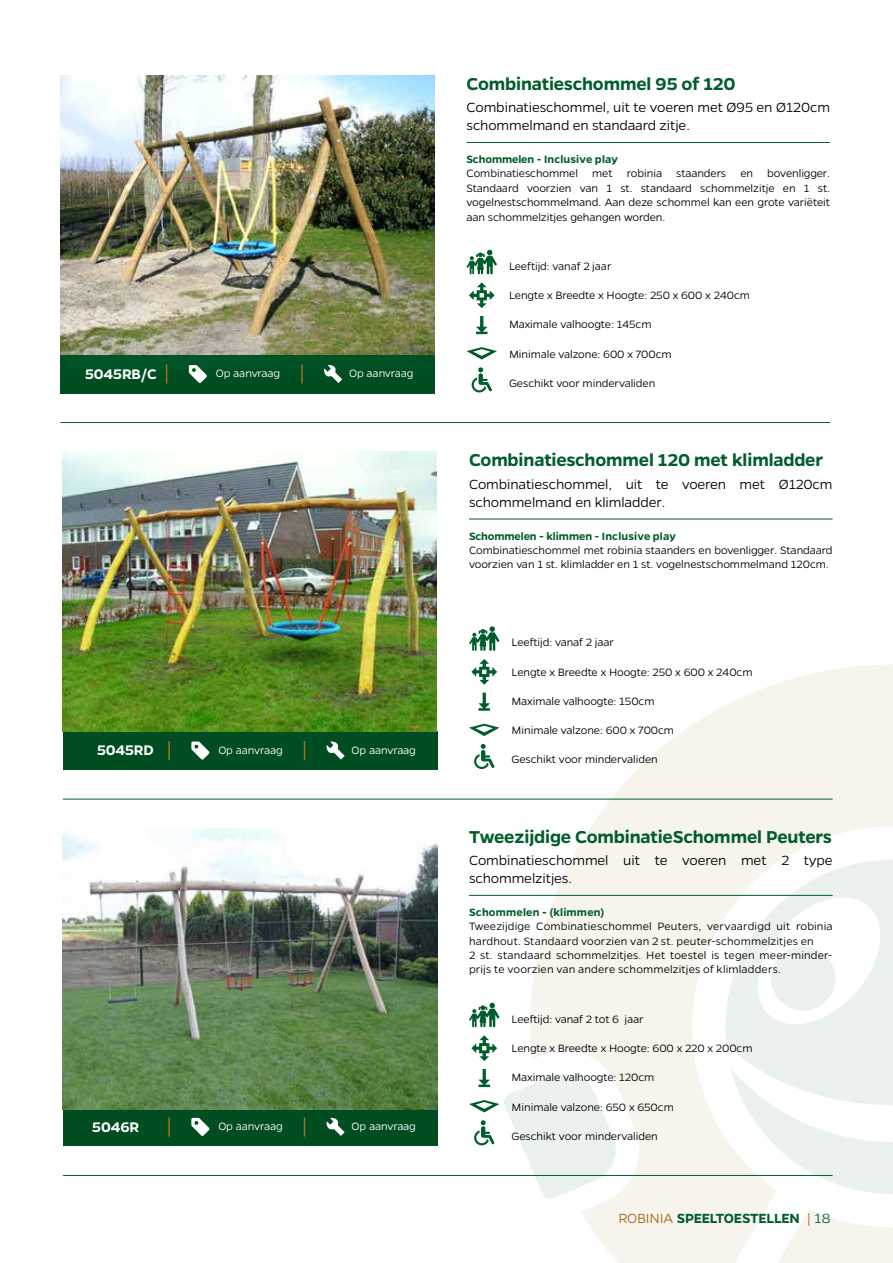
<style>
.page{position:relative;width:893px;height:1263px;background:#fff}
.page>*{position:absolute;margin:0;border:0;box-sizing:border-box;transform-origin:0 0}
.t1{font:600 19.5px "Gentona";letter-spacing:-.01em;color:#005d2c}
.t2{font:600 15.75px "Gentona";color:#fff}
.t3{font:300 15px/18px "Gentona";letter-spacing:-.01em;color:#000}
.t4{font:600 15px "Gentona";letter-spacing:-.02em;color:#005d2c}
.t5{font:300 12px/14.4px "Gentona";letter-spacing:-.005em;color:#000}
.t6{font:600 12px "Gentona";letter-spacing:.01em;color:#005d2c}
.t7{font:300 12px "Gentona";letter-spacing:-.01em;color:#fff}
.s1{font-weight:300;color:#a16e21}
.s2{font-weight:300}
</style>
<div class="page">
<svg style="left:525px;top:665px;width:368px;height:598px;fill:#f7f3ed"></svg>
<svg style="left:725px;top:859px;width:168px;height:335px"></svg>
<hr style="left:63px;top:799px;width:770px;height:1px;background:#005d2c">
<div style="left:63px;top:731px;width:374px;height:39px;background:#004d22"></div>
<img style="left:63px;top:452px;width:374px;height:279px">
<svg style="left:326px;top:741px;width:19px;height:19px"></svg>
<svg style="left:304px;top:741px;width:1px;height:19px"></svg>
<svg style="left:191px;top:741px;width:19px;height:19px"></svg>
<svg style="left:168px;top:741px;width:2px;height:19px"></svg>
<svg style="left:474px;top:744px;width:21px;height:25px"></svg>
<svg style="left:469px;top:724px;width:30px;height:12px"></svg>
<svg style="left:478px;top:693px;width:12px;height:18px"></svg>
<svg style="left:471px;top:659px;width:26px;height:26px"></svg>
<svg style="left:469px;top:626px;width:30px;height:25px"></svg>
<hr style="left:469px;top:519px;width:364px;height:1px;background:#005d2c">
<hr style="left:60px;top:422px;width:770px;height:1px;background:#005d2c">
<img style="left:60px;top:75px;width:375px;height:280px">
<div style="left:60px;top:355px;width:375px;height:38px;background:#004d22"></div>
<svg style="left:324px;top:365px;width:18px;height:18px"></svg>
<hr style="left:301px;top:364px;width:2px;height:20px;background:#a16e21">
<svg style="left:189px;top:365px;width:18px;height:18px"></svg>
<svg style="left:166px;top:364px;width:1px;height:20px"></svg>
<svg style="left:472px;top:367px;width:20px;height:25px"></svg>
<svg style="left:466px;top:347px;width:31px;height:13px"></svg>
<svg style="left:476px;top:316px;width:11px;height:18px"></svg>
<svg style="left:469px;top:282px;width:26px;height:26px"></svg>
<svg style="left:467px;top:250px;width:30px;height:24px"></svg>
<hr style="left:466px;top:142px;width:364px;height:1px;background:#005d2c">
<hr style="left:63px;top:1175px;width:770px;height:1px;background:#005d2c">
<div style="left:63px;top:1108px;width:374px;height:38px;background:#004d22"></div>
<img style="left:63px;top:828px;width:374px;height:282px">
<svg style="left:326px;top:1118px;width:19px;height:18px"></svg>
<svg style="left:304px;top:1117px;width:1px;height:19px"></svg>
<svg style="left:191px;top:1118px;width:19px;height:18px"></svg>
<svg style="left:168px;top:1117px;width:2px;height:19px"></svg>
<svg style="left:469px;top:1069px;width:151px;height:131px"></svg>
<svg style="left:471px;top:1035px;width:26px;height:26px"></svg>
<svg style="left:469px;top:1003px;width:30px;height:24px"></svg>
<hr style="left:469px;top:895px;width:364px;height:1px;background:#005d2c">
<h2 class="t2" style="left:85px;top:365px;width:73px">5045RB/C</h2>
<p class="t7" style="left:216px;top:366px;width:66px">Op aanvraag</p>
<p class="t7" style="left:349px;top:366px;width:66px">Op aanvraag</p>
<h2 class="t2" style="left:97px;top:741px;width:58px">5045RD</h2>
<p class="t7" style="left:218px;top:743px;width:66px">Op aanvraag</p>
<p class="t7" style="left:352px;top:743px;width:66px">Op aanvraag</p>
<h2 class="t2" style="left:92px;top:1118px;width:48px">5046R</h2>
<p class="t7" style="left:218px;top:1119px;width:66px">Op aanvraag</p>
<p class="t7" style="left:352px;top:1119px;width:66px">Op aanvraag</p>
<h1 class="t1" style="left:466px;top:73px;width:271px">Combinatieschommel 95 of 120</h1>
<p class="t3" style="left:466px;top:98px;width:365px">Combinatieschommel, uit te voeren met Ø95 en Ø120cm schommelmand en standaard zitje.</p>
<p class="t6" style="left:466px;top:152px;width:153px">Schommelen - Inclusive play</p>
<p class="t5" style="left:466px;top:166px;width:365px;text-align:justify">Combinatieschommel met robinia staanders en bovenligger.<br>Standaard voorzien van 1 st. standaard schommelzitje en 1 st. vogelnestschommelmand. Aan deze schommel kan een grote variëteit aan schommelzitjes gehangen worden.</p>
<p class="t5" style="left:509px;top:259px;width:104px">Leeftijd: vanaf 2 jaar</p>
<p class="t5" style="left:509px;top:288px;width:243px">Lengte x Breedte x Hoogte: 250 x 600 x 240cm</p>
<p class="t5" style="left:509px;top:317px;width:144px">Maximale valhoogte: 145cm</p>
<p class="t5" style="left:509px;top:346px;width:164px">Minimale valzone: 600 x 700cm</p>
<p class="t5" style="left:509px;top:376px;width:148px">Geschikt voor mindervaliden</p>
<h1 class="t1" style="left:469px;top:449px;width:356px">Combinatieschommel 120 met klimladder</h1>
<p class="t3" style="left:469px;top:475px;width:365px">Combinatieschommel, uit te voeren met Ø120cm schommelmand en klimladder.</p>
<p class="t6" style="left:469px;top:529px;width:208px">Schommelen - klimmen - Inclusive play</p>
<p class="t5" style="left:469px;top:543px;width:365px">Combinatieschommel met robinia staanders en bovenligger. Standaard voorzien van 1 st. klimladder en 1 st. vogelnestschommelmand 120cm.</p>
<p class="t5" style="left:511px;top:635px;width:104px">Leeftijd: vanaf 2 jaar</p>
<p class="t5" style="left:511px;top:664px;width:243px">Lengte x Breedte x Hoogte: 250 x 600 x 240cm</p>
<p class="t5" style="left:511px;top:694px;width:145px">Maximale valhoogte: 150cm</p>
<p class="t5" style="left:511px;top:723px;width:164px">Minimale valzone: 600 x 700cm</p>
<p class="t5" style="left:511px;top:752px;width:148px">Geschikt voor mindervaliden</p>
<h1 class="t1" style="left:469px;top:825px;width:364px">Tweezijdige CombinatieSchommel Peuters</h1>
<p class="t3" style="left:469px;top:851px;width:365px">Combinatieschommel uit te voeren met 2 type schommelzitjes.</p>
<p class="t6" style="left:469px;top:905px;width:137px">Schommelen - (klimmen)</p>
<p class="t5" style="left:469px;top:919px;width:365px">Tweezijdige Combinatieschommel Peuters, vervaardigd uit robinia hardhout. Standaard voorzien van 2 st. peuter-schommelzitjes en<br>2 st. standaard schommelzitjes. Het toestel is tegen meer-minder&shy;prijs te voorzien van andere schommelzitjes of klimladders.</p>
<p class="t5" style="left:511px;top:1011px;width:134px">Leeftijd: vanaf 2 tot 6 jaar</p>
<p class="t5" style="left:511px;top:1041px;width:243px">Lengte x Breedte x Hoogte: 600 x 220 x 200cm</p>
<p class="t5" style="left:511px;top:1070px;width:144px">Maximale valhoogte: 120cm</p>
<p class="t5" style="left:511px;top:1099px;width:164px">Minimale valzone: 650 x 650cm</p>
<p class="t5" style="left:511px;top:1128px;width:148px">Geschikt voor mindervaliden</p>
<p class="t4" style="left:618px;top:1210px;width:214px"><span class="s1">ROBINIA</span> SPEELTOESTELLEN <span class="s1">|</span> <span class="s2">18</span></p>
</div>
